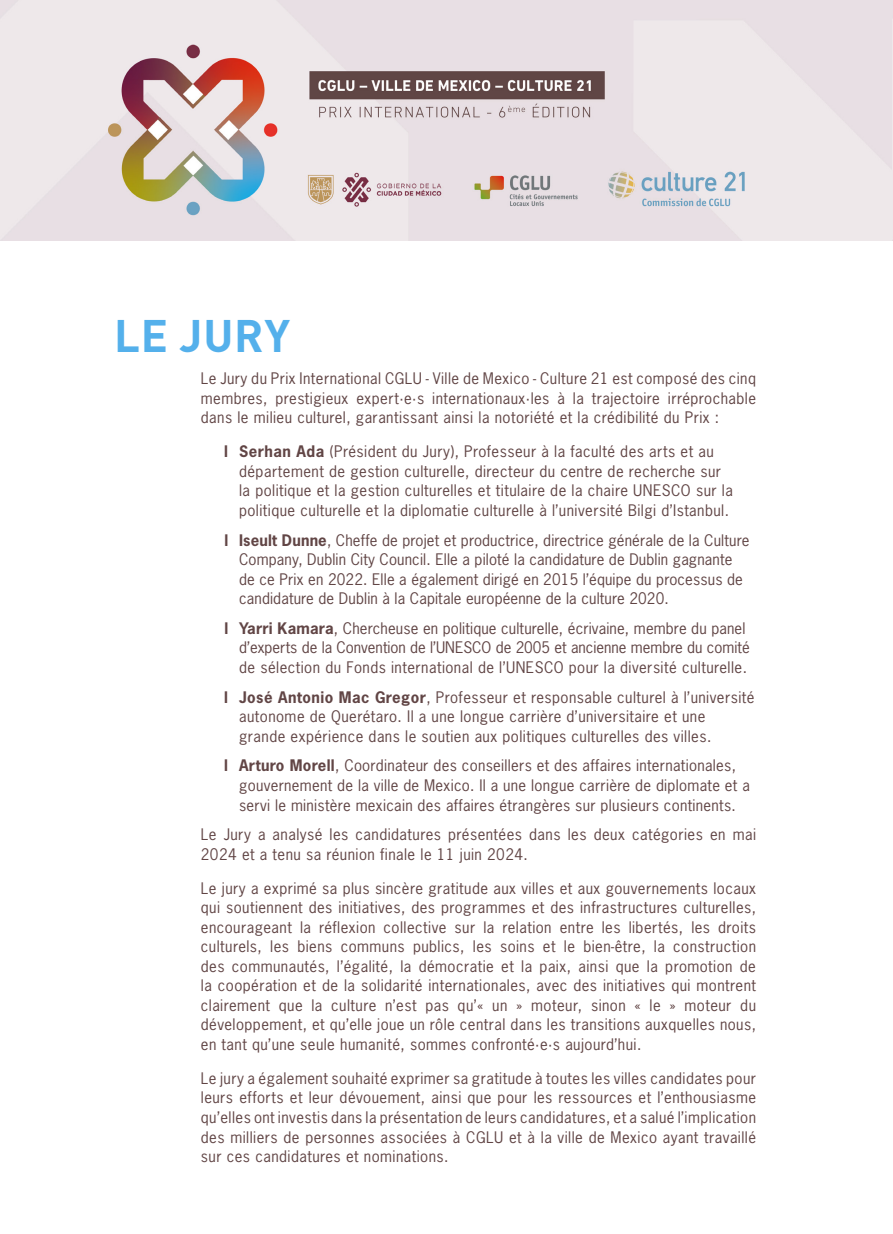
<style>
.page{position:relative;width:893px;height:1234px;background:#fff}
.page>*{position:absolute;margin:0;border:0;box-sizing:border-box;transform-origin:0 0}
.titulo_1{font:700 45px "DIN Pro";letter-spacing:.02em;color:#54b0eb}
.body{font:15px/19.5px "News Gothic Std";letter-spacing:.03em;color:#614545}
.body-2{font:15px/19.5px "News Gothic Std";letter-spacing:.01em;color:#614545}
.s1{font-weight:700}
</style>
<div class="page">
<img style="left:0;top:0;width:892px;height:240px">
<hr style="left:892px;top:0;width:1px;height:240px;background:#dce9f0">
<p class="titulo_1" style="left:114px;top:298px;width:178px">LE JURY</p>
<p class="body" style="left:201px;top:368px;width:557px;text-align:justify">Le Jury du Prix International CGLU - Ville de Mexico - Culture 21 est composé des cinq membres, prestigieux expert·e·s internationaux·les à la trajectoire irréprochable dans le milieu culturel, garantissant ainsi la notoriété et la crédibilité du Prix :</p>
<p class="body" style="left:239px;top:441px;width:495px;text-indent:-15px"><span class="s1">l Serhan Ada</span> (Président du Jury), Professeur à la faculté des arts et au département de gestion culturelle, directeur du centre de recherche sur la politique et la gestion culturelles et titulaire de la chaire UNESCO sur la politique culturelle et la diplomatie culturelle à l’université Bilgi d’Istanbul.</p>
<p class="body-2" style="left:239px;top:530px;width:512px;text-indent:-15px"><span class="s1">l Iseult Dunne</span>, Cheffe de projet et productrice, directrice générale de la Culture Company, Dublin City Council. Elle a piloté la candidature de Dublin gagnante de ce Prix en 2022. Elle a également dirigé en 2015 l’équipe du processus de candidature de Dublin à la Capitale européenne de la culture 2020.</p>
<p class="body-2" style="left:239px;top:618px;width:512px;text-indent:-15px"><span class="s1">l Yarri Kamara</span>, Chercheuse en politique culturelle, écrivaine, membre du panel d’experts de la Convention de l’UNESCO de 2005 et ancienne membre du comité de sélection du Fonds international de l’UNESCO pour la diversité culturelle.</p>
<p class="body" style="left:239px;top:687px;width:517px;text-indent:-15px"><span class="s1">l José Antonio Mac Gregor</span>, Professeur et responsable culturel à l’université autonome de Querétaro. Il a une longue carrière d’universitaire et une grande expérience dans le soutien aux politiques culturelles des villes.</p>
<p class="body" style="left:239px;top:755px;width:512px;text-indent:-15px"><span class="s1">l Arturo Morell</span>, Coordinateur des conseillers et des affaires internationales, gouvernement de la ville de Mexico. Il a une longue carrière de diplomate et a servi le ministère mexicain des affaires étrangères sur plusieurs continents.</p>
<p class="body" style="left:201px;top:824px;width:557px">Le Jury a analysé les candidatures présentées dans les deux catégories en mai<br>2024 et a tenu sa réunion finale le 11 juin 2024.</p>
<p class="body" style="left:201px;top:878px;width:557px;text-align:justify">Le jury a exprimé sa plus sincère gratitude aux villes et aux gouvernements locaux qui soutiennent des initiatives, des programmes et des infrastructures culturelles, encourageant la réflexion collective sur la relation entre les libertés, les droits culturels, les biens communs publics, les soins et le bien-être, la construction des communautés, l’égalité, la démocratie et la paix, ainsi que la promotion de la coopération et de la solidarité internationales, avec des initiatives qui montrent clairement que la culture n’est pas qu’« un » moteur, sinon « le » moteur du développement, et qu’elle joue un rôle central dans les transitions auxquelles nous, en tant qu’une seule humanité, sommes confronté·e·s aujourd’hui.</p>
<p class="body" style="left:201px;top:1068px;width:557px;text-align:justify">Le jury a également souhaité exprimer sa gratitude à toutes les villes candidates pour leurs efforts et leur dévouement, ainsi que pour les ressources et l’enthousiasme qu’elles ont investis dans la présentation de leurs candidatures, et a salué l’implication des milliers de personnes associées à CGLU et à la ville de Mexico ayant travaillé sur ces candidatures et nominations.</p>
</div>
